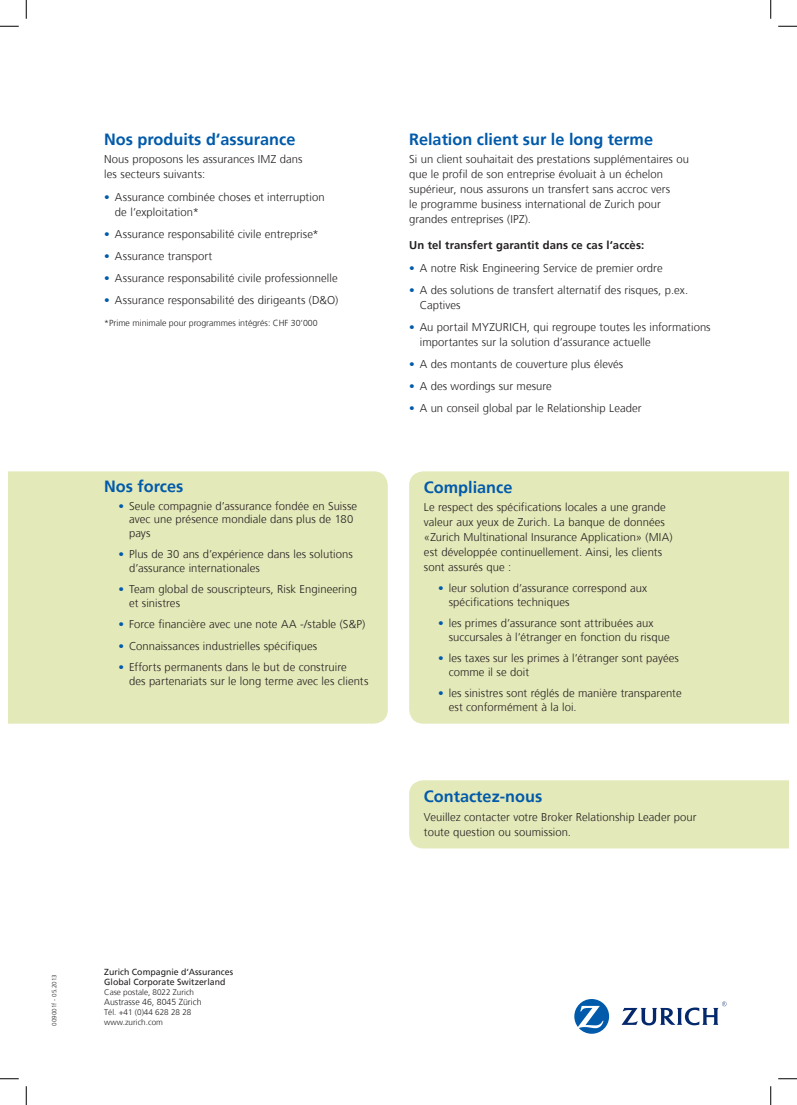
<style>
.page{position:relative;width:797px;height:1105px;background:#fff}
.page>*{position:absolute;margin:0;border:0;box-sizing:border-box;transform-origin:0 0}
.t1{font:700 16.25px "Frutiger";color:#015aaa}
.t2{font:300 11.25px/15px "Frutiger";letter-spacing:.01em;color:#231f20}
.t3{font:700 11.25px "Frutiger";letter-spacing:.01em;color:#231f20}
.t4{font:300 8.75px "Frutiger";color:#231f20}
.t5{font:8.75px/10px "Frutiger";color:#231f20}
.t6{font:300 8.12px/10px "Frutiger";color:#231f20}
.t7{font:300 6.25px "Frutiger";color:#231f20}
.s1{color:#015aaa}
</style>
<div class="page">
<div style="left:409px;top:780px;width:379px;height:68px;background:#e4e9b9"></div>
<div style="left:9px;top:471px;width:379px;height:253px;background:#e4e9b9"></div>
<svg style="left:574px;top:999px;width:35px;height:35px"></svg>
<svg style="left:621px;top:1001px;width:105px;height:24px"></svg>
<div style="left:409px;top:471px;width:379px;height:253px;background:#e4e9b9"></div>
<svg style="left:0;top:25px;width:19px;height:2px"></svg>
<svg style="left:778px;top:25px;width:19px;height:2px"></svg>
<svg style="left:0;top:1078px;width:19px;height:1px"></svg>
<svg style="left:778px;top:1078px;width:19px;height:1px"></svg>
<svg style="left:25px;top:0;width:2px;height:19px"></svg>
<svg style="left:25px;top:1086px;width:2px;height:19px"></svg>
<svg style="left:770px;top:0;width:1px;height:19px"></svg>
<svg style="left:770px;top:1086px;width:1px;height:19px"></svg>
<h1 class="t1" style="left:104px;top:130px;width:193px">Nos produits d‘assurance</h1>
<p class="t2" style="left:104px;top:152px;width:200px">Nous proposons les assurances I MZ dans les secteurs suivants:</p>
<p class="t2" style="left:115px;top:190px;width:211px;text-indent:-11px"><span class="s1">•</span> Assurance combinée choses et interruption de l’exploitation*</p>
<p class="t2" style="left:104px;top:227px;width:216px"><span class="s1">•</span> Assurance responsabilité civile entreprise*</p>
<p class="t2" style="left:104px;top:249px;width:110px"><span class="s1">•</span> Assurance transport</p>
<p class="t2" style="left:104px;top:271px;width:235px"><span class="s1">•</span> Assurance responsabilité civile professionnelle</p>
<p class="t2" style="left:104px;top:293px;width:236px"><span class="s1">•</span> Assurance responsabilité des dirigeants (D&amp;O)</p>
<p class="t4" style="left:104px;top:318px;width:215px">*Prime minimale pour programmes intégrés: CHF 30‘000</p>
<h1 class="t1" style="left:104px;top:477px;width:81px">Nos forces</h1>
<p class="t2" style="left:129px;top:499px;width:230px;line-height:13.8px;text-indent:-11px"><span class="s1">•</span> Seule compagnie d’assurance fondée en Suisse avec une présence mondiale dans plus de 180 pays</p>
<p class="t2" style="left:129px;top:548px;width:225px;line-height:13.8px;text-indent:-11px"><span class="s1">•</span> Plus de 30 ans d’expérience dans les solutions d’assurance internationales</p>
<p class="t2" style="left:129px;top:583px;width:229px;line-height:13.8px;text-indent:-11px"><span class="s1">•</span> Team global de souscripteurs, Risk Engineering et sinistres</p>
<p class="t2" style="left:118px;top:617px;width:248px"><span class="s1">•</span> Force financière avec une note AA -/stable (S&amp;P)</p>
<p class="t2" style="left:118px;top:638px;width:200px"><span class="s1">•</span> Connaissances industrielles spécifiques</p>
<p class="t2" style="left:129px;top:660px;width:241px;line-height:13.8px;text-indent:-11px"><span class="s1">•</span> Efforts permanents dans le but de construire<br>des partenariats sur le long terme avec les clients</p>
<h1 class="t1" style="left:409px;top:130px;width:245px">Relation client sur le long terme</h1>
<p class="t2" style="left:409px;top:152px;width:281px">Si un client souhaitait des prestations supplémentaires ou que le profil de son entreprise évoluait à un échelon supérieur, nous assurons un transfert sans accroc vers<br>le programme business international de Zurich pour grandes entreprises (I PZ).</p>
<p class="t3" style="left:409px;top:239px;width:236px">Un tel transfert garantit dans ce cas l‘accès:</p>
<p class="t2" style="left:409px;top:261px;width:255px"><span class="s1">•</span> A notre Risk Engineering Service de premier ordre</p>
<p class="t2" style="left:420px;top:283px;width:270px;text-indent:-11px"><span class="s1">•</span> A des solutions de transfert alternatif des risques, p.ex.<br>Captives</p>
<p class="t2" style="left:420px;top:320px;width:292px;text-indent:-11px"><span class="s1">•</span> Au portail MYZURI CH, qui regroupe toutes les informations importantes sur la solution d’assurance actuelle</p>
<p class="t2" style="left:409px;top:357px;width:216px"><span class="s1">•</span> A des montants de couverture plus élevés</p>
<p class="t2" style="left:409px;top:379px;width:144px"><span class="s1">•</span> A des wordings sur mesure</p>
<p class="t2" style="left:409px;top:401px;width:234px"><span class="s1">•</span> A un conseil global par le Relationship Leader</p>
<h1 class="t1" style="left:424px;top:477px;width:90px">Compliance</h1>
<p class="t2" style="left:424px;top:500px;width:250px">Le respect des spécifications locales a une grande valeur aux yeux de Zurich. La banque de données «Zurich Multinational I nsurance Application» (MIA) est développée continuellement. Ainsi, les clients sont assurés que :</p>
<p class="t2" style="left:449px;top:582px;width:200px;line-height:13.8px;text-indent:-11px"><span class="s1">•</span> leur solution d’assurance correspond aux spécifications techniques</p>
<p class="t2" style="left:449px;top:617px;width:222px;line-height:13.8px;text-indent:-11px"><span class="s1">•</span> les primes d’assurance sont attribuées aux succursales à l’étranger en fonction du risque</p>
<p class="t2" style="left:449px;top:652px;width:232px;line-height:13.8px;text-indent:-11px"><span class="s1">•</span> les taxes sur les primes à l’étranger sont payées comme il se doit</p>
<p class="t2" style="left:449px;top:687px;width:234px;line-height:13.8px;text-indent:-11px"><span class="s1">•</span> les sinistres sont réglés de manière transparente est conformément à la loi.</p>
<h1 class="t1" style="left:424px;top:787px;width:120px">Contactez-nous</h1>
<p class="t2" style="left:424px;top:810px;width:274px">Veuillez contacter votre Broker Relationship Leader pour toute question ou soumission.</p>
<p class="t7" style="left:51px;top:1025px;width:53px;rotate:-90deg">009001f - 05.2013</p>
<p class="t5" style="left:104px;top:967px;width:130px">Zurich Compagnie d‘Assurances<br>Global Corporate Switzerland</p>
<p class="t6" style="left:104px;top:987px;width:91px">Case postale, 8022 Zurich</p>
<p class="t4" style="left:104px;top:997px;width:99px">Austrasse 46, 8045 Zürich</p>
<p class="t6" style="left:104px;top:1007px;width:89px">Tél. +41 (0)44 628 28 28 www.zurich.com</p>
</div>
